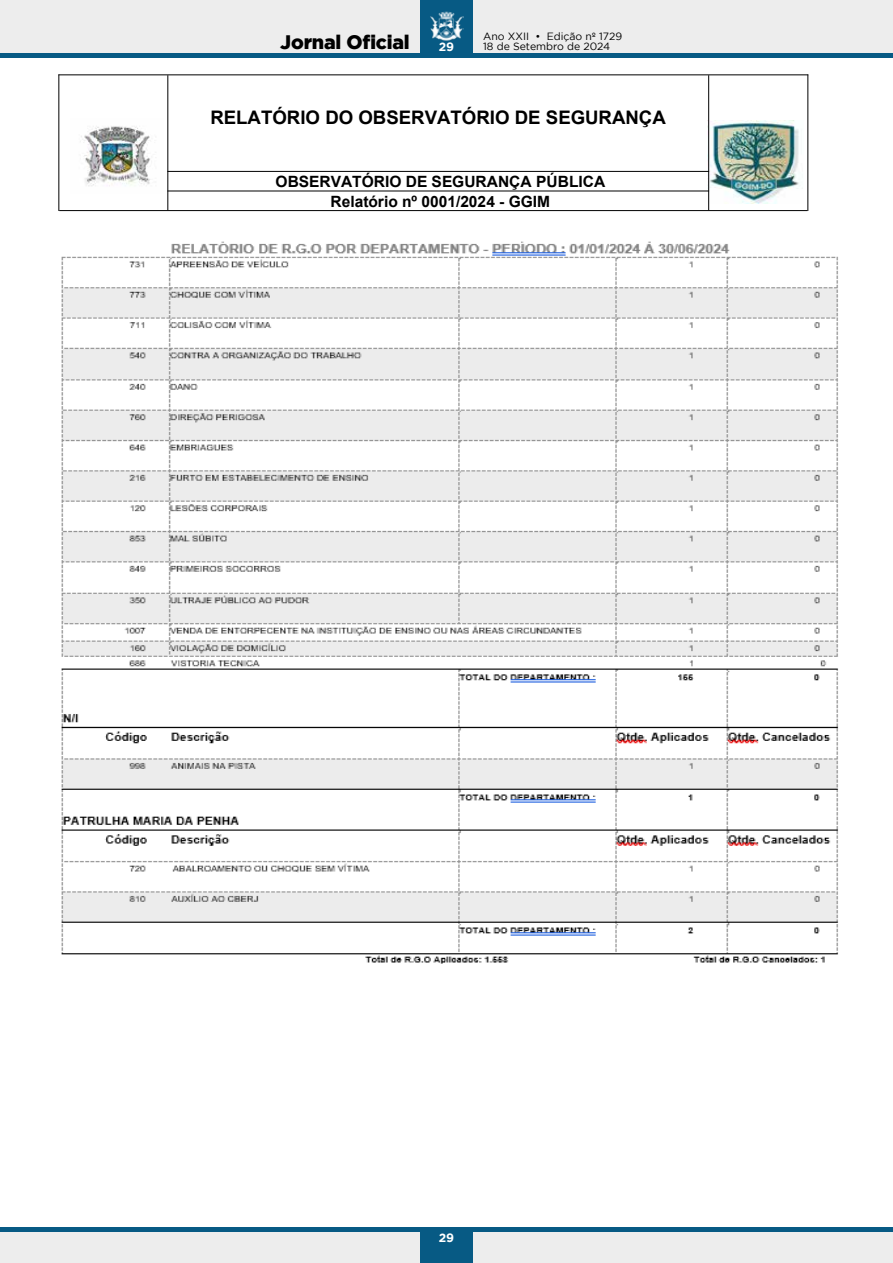
<style>
.page{position:relative;width:893px;height:1263px;background:#fff}
.page>*{position:absolute;margin:0;border:0;box-sizing:border-box;transform-origin:0 0}
.t1{font:900 19.5px "Gotham";letter-spacing:-.01em;color:#000}
.t2{font:700 18.6px "Arial";color:#000}
.t3{font:700 15.6px/19.6px "Arial";color:#000;text-align:center}
.t4{font:700 12px "Gotham";color:#fff}
.t5{font:10.5px/10.5px "Gotham";color:#000}
</style>
<div class="page">
<div style="left:0;top:1229px;width:893px;height:34px;background:#ededed"></div>
<div style="left:0;top:0;width:893px;height:56px;background:#ededed"></div>
<div style="left:0;top:53px;width:893px;height:5px;background:#075a84"></div>
<div style="left:420px;top:0;width:52px;height:56px;background:#075a84"></div>
<img style="left:430px;top:11px;width:33px;height:30px">
<hr style="left:0;top:1227px;width:893px;height:4px;background:#075a84">
<div style="left:420px;top:1228px;width:52px;height:35px;background:#075a84"></div>
<img style="left:707px;top:120px;width:96px;height:84px">
<hr style="left:58px;top:74px;width:750px;height:1px;background:#000">
<hr style="left:167px;top:171px;width:542px;height:1px;background:#000">
<hr style="left:167px;top:191px;width:542px;height:1px;background:#000">
<hr style="left:59px;top:210px;width:748px;height:1px;background:#000">
<hr style="left:58px;top:74px;width:1px;height:137px;background:#000">
<hr style="left:167px;top:75px;width:1px;height:135px;background:#000">
<hr style="left:708px;top:75px;width:1px;height:135px;background:#000">
<hr style="left:807px;top:74px;width:1px;height:137px;background:#000">
<img style="left:80px;top:126px;width:70px;height:60px">
<img style="left:61px;top:241px;width:778px;height:723px">
<p class="t1" style="left:280px;top:31px;width:131px">Jornal Oficial</p>
<p class="t4" style="left:439px;top:40px;width:17px">29</p>
<p class="t5" style="left:483px;top:31px;width:140px">Ano XXII • Edição nº 1729<br>18 de Setembro de 2024</p>
<p class="t2" style="left:210px;top:107px;width:457px">RELATÓRIO DO OBSERVATÓRIO DE SEGURANÇA</p>
<p class="t3" style="left:276px;top:172px;width:331px">OBSERVATÓRIO DE SEGURANÇA PÚBLICA<br>Relatório nº 0001/2024 - GGIM</p>
<p class="t4" style="left:439px;top:1231px;width:17px">29</p>
</div>
